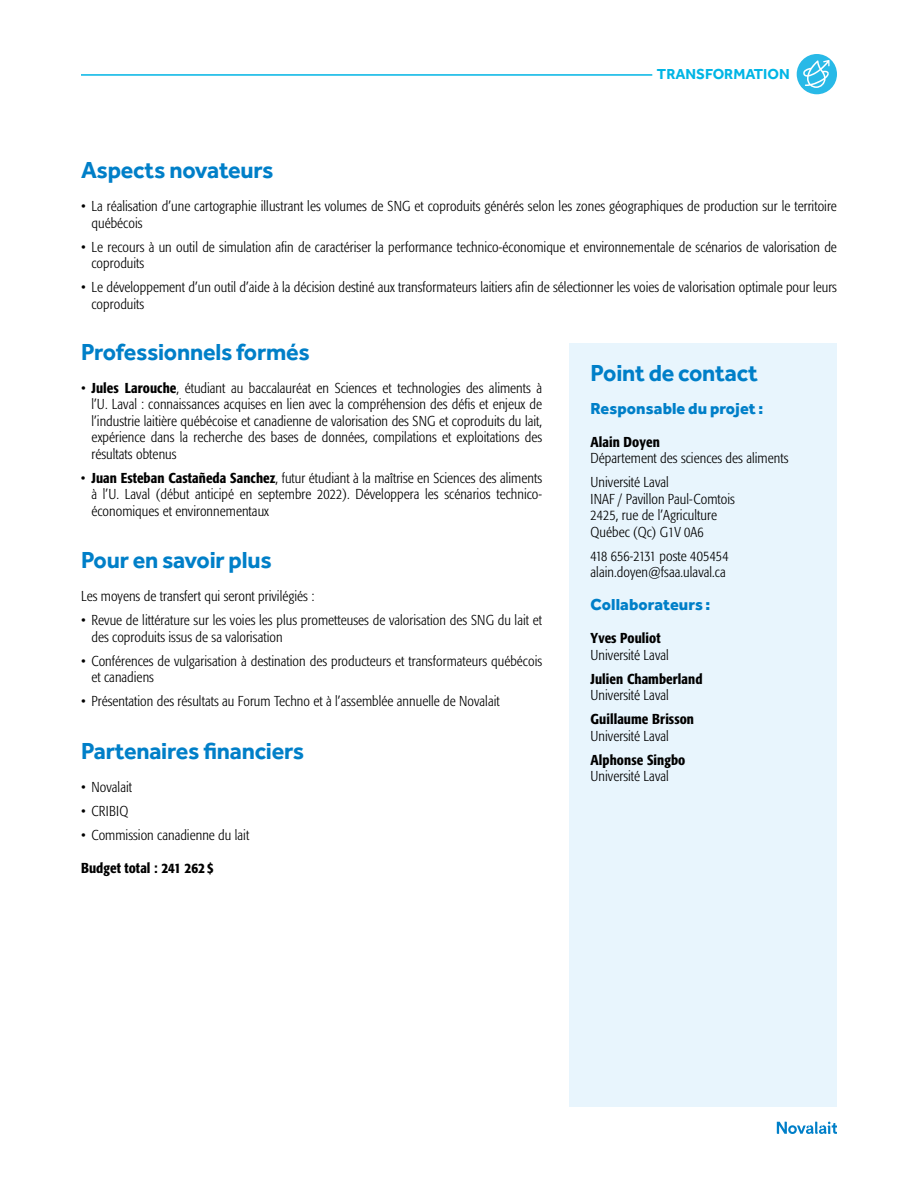
<style>
.page{position:relative;width:918px;height:1188px;background:#fff}
.page>*{position:absolute;margin:0;border:0;box-sizing:border-box;transform-origin:0 0}
.t1{font:700 24px "Effra";letter-spacing:-.01em;color:#007fc8}
.t2{font:800 16.5px "Effra";letter-spacing:.005em;color:#007fc8}
.t3{font:700 15px "Effra";color:#00b5e5}
.t4{font:300 condensed 14.25px/16.5px "Formata";letter-spacing:.005em;color:#000}
.t5{font:500 condensed 14.25px "Formata";letter-spacing:.005em;color:#000}
.s1{font-weight:500}
</style>
<div class="page">
<svg style="left:777px;top:1122px;width:60px;height:12px"></svg>
<hr style="left:81px;top:74px;width:571px;height:2px;background:#00b5e5">
<div style="left:569px;top:344px;width:268px;height:763px;background:#e8f5fd"></div>
<div style="left:797px;top:54px;width:40px;height:40px;background:#28b9e7;border-radius:50%"></div>
<svg style="left:803px;top:60px;width:27px;height:28px"></svg>
<p class="t3" style="left:657px;top:65px;width:134px">TRANSFORMATION</p>
<h1 class="t1" style="left:81px;top:155px;width:194px">Aspects novateurs</h1>
<p class="t4" style="left:92px;top:198px;width:747px;text-indent:-11px">• La réalisation d’une cartographie illustrant les volumes de SNG et coproduits générés selon les zones géographiques de production sur le territoire québécois</p>
<p class="t4" style="left:92px;top:238px;width:747px;text-indent:-11px">• Le recours à un outil de simulation afin de caractériser la performance technico-économique et environnementale de scénarios de valorisation de coproduits</p>
<p class="t4" style="left:92px;top:279px;width:747px;text-indent:-11px">• Le développement d’un outil d’aide à la décision destiné aux transformateurs laitiers afin de sélectionner les voies de valorisation optimale pour leurs coproduits</p>
<h1 class="t1" style="left:81px;top:337px;width:230px">Professionnels formés</h1>
<p class="t4" style="left:92px;top:380px;width:452px;text-align:justify;text-indent:-11px">• <span class="s1">Jules Larouche</span>, étudiant au baccalauréat en Sciences et technologies des aliments à l’U. Laval : connaissances acquises en lien avec la compréhension des défis et enjeux de l’industrie laitière québécoise et canadienne de valorisation des SNG et coproduits du lait, expérience dans la recherche des bases de données, compilations et exploitations des résultats obtenus</p>
<p class="t4" style="left:92px;top:470px;width:452px;text-align:justify;text-indent:-11px">• <span class="s1">Juan Esteban Castañeda Sanchez</span>, futur étudiant à la maîtrise en Sciences des aliments à l’U. Laval (début anticipé en septembre 2022). Développera les scénarios technico&shy;économiques et environnementaux</p>
<h1 class="t1" style="left:81px;top:546px;width:192px">Pour en savoir plus</h1>
<p class="t4" style="left:81px;top:588px;width:235px">Les moyens de transfert qui seront privilégiés :</p>
<p class="t4" style="left:92px;top:612px;width:452px;text-indent:-11px">• Revue de littérature sur les voies les plus prometteuses de valorisation des SNG du lait et des coproduits issus de sa valorisation</p>
<p class="t4" style="left:92px;top:653px;width:452px;text-indent:-11px">• Conférences de vulgarisation à destination des producteurs et transformateurs québécois et canadiens</p>
<p class="t4" style="left:81px;top:693px;width:420px">• Présentation des résultats au Forum Techno et à l’assemblée annuelle de Novalait</p>
<h1 class="t1" style="left:81px;top:736px;width:225px">Partenaires financiers</h1>
<p class="t4" style="left:81px;top:778px;width:53px">• Novalait</p>
<p class="t4" style="left:81px;top:802px;width:49px">• CRIBIQ</p>
<p class="t4" style="left:81px;top:826px;width:170px">• Commission canadienne du lait</p>
<p class="t5" style="left:81px;top:859px;width:134px">Budget total : 241 262 $</p>
<h1 class="t1" style="left:591px;top:358px;width:169px">Point de contact</h1>
<p class="t2" style="left:591px;top:398px;width:174px">Responsable du projet :</p>
<p class="t5" style="left:591px;top:433px;width:71px">Alain Doyen</p>
<p class="t4" style="left:591px;top:447px;width:199px;line-height:24px">Département des sciences des aliments<br>Université Laval</p>
<p class="t4" style="left:591px;top:491px;width:146px">INAF / Pavillon Paul-Comtois<br>2425, rue de l’Agriculture<br>Québec (Qc) G1V 0A6</p>
<p class="t4" style="left:591px;top:548px;width:140px">418 656-2131 poste 405454 alain.doyen@fsaa.ulaval.ca</p>
<p class="t2" style="left:591px;top:595px;width:121px">Collaborateurs :</p>
<p class="t5" style="left:591px;top:630px;width:71px">Yves Pouliot</p>
<p class="t4" style="left:591px;top:647px;width:80px">Université Laval</p>
<p class="t5" style="left:591px;top:670px;width:113px">Julien Chamberland</p>
<p class="t4" style="left:591px;top:687px;width:80px">Université Laval</p>
<p class="t5" style="left:591px;top:711px;width:105px">Guillaume Brisson</p>
<p class="t4" style="left:591px;top:728px;width:80px">Université Laval</p>
<p class="t5" style="left:591px;top:751px;width:96px">Alphonse Singbo</p>
<p class="t4" style="left:591px;top:768px;width:80px">Université Laval</p>
</div>
